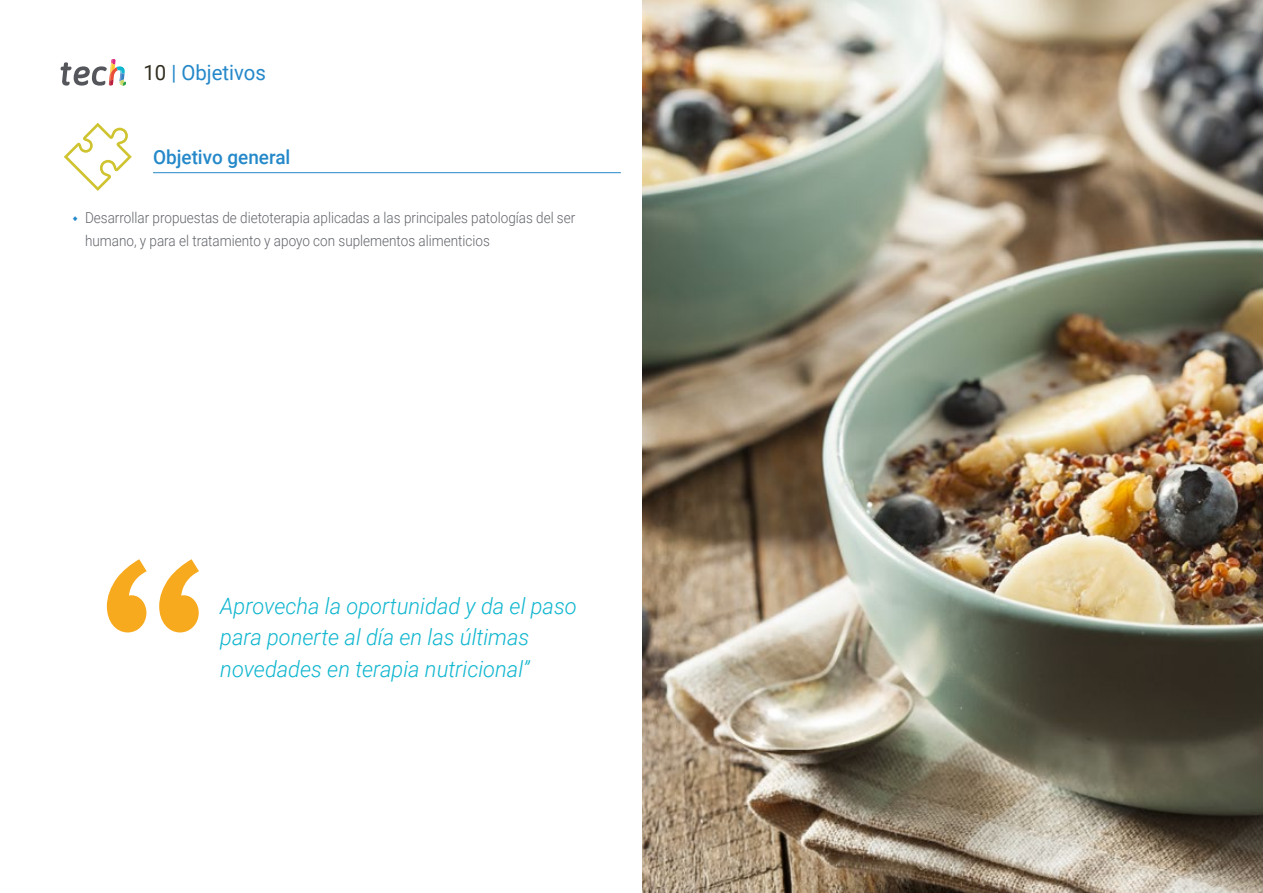
<style>
.page{position:relative;width:1263px;height:893px;background:#fff}
.page>*{position:absolute;margin:0;border:0;box-sizing:border-box;transform-origin:0 0}
.t1{font:italic 300 22.5px/31.5px "Roboto";color:#0fb6cf}
.t2{font:21px "Roboto";color:#2488c9}
.t3{font:500 19.5px "Roboto";color:#2488c9}
.t4{font:300 15px/22.5px "Roboto";color:#61646a;scale:.9 1}
.s1{color:#312e20}
</style>
<div class="page">
<img style="left:642px;top:0;width:621px;height:893px">
<hr style="left:153px;top:172px;width:468px;height:1px;background:#2488c9">
<svg style="left:64px;top:123px;width:68px;height:68px"></svg>
<svg style="left:107px;top:559px;width:92px;height:73px"></svg>
<svg style="left:61px;top:59px;width:65px;height:27px"></svg>
<h2 class="t2" style="left:144px;top:57px;width:124px"><span class="s1">10</span> | Objetivos</h2>
<h3 class="t3" style="left:153px;top:144px;width:139px">Objetivo general</h3>
<p class="t4" style="left:85px;top:206px;width:546px">Desarrollar propuestas de dietoterapia aplicadas a las principales patologías del ser humano, y para el tratamiento y apoyo con suplementos alimenticios</p>
<h1 class="t1" style="left:220px;top:589px;width:358px">Aprovecha la oportunidad y da el paso para ponerte al día en las últimas novedades en terapia nutricional”</h1>
</div>
